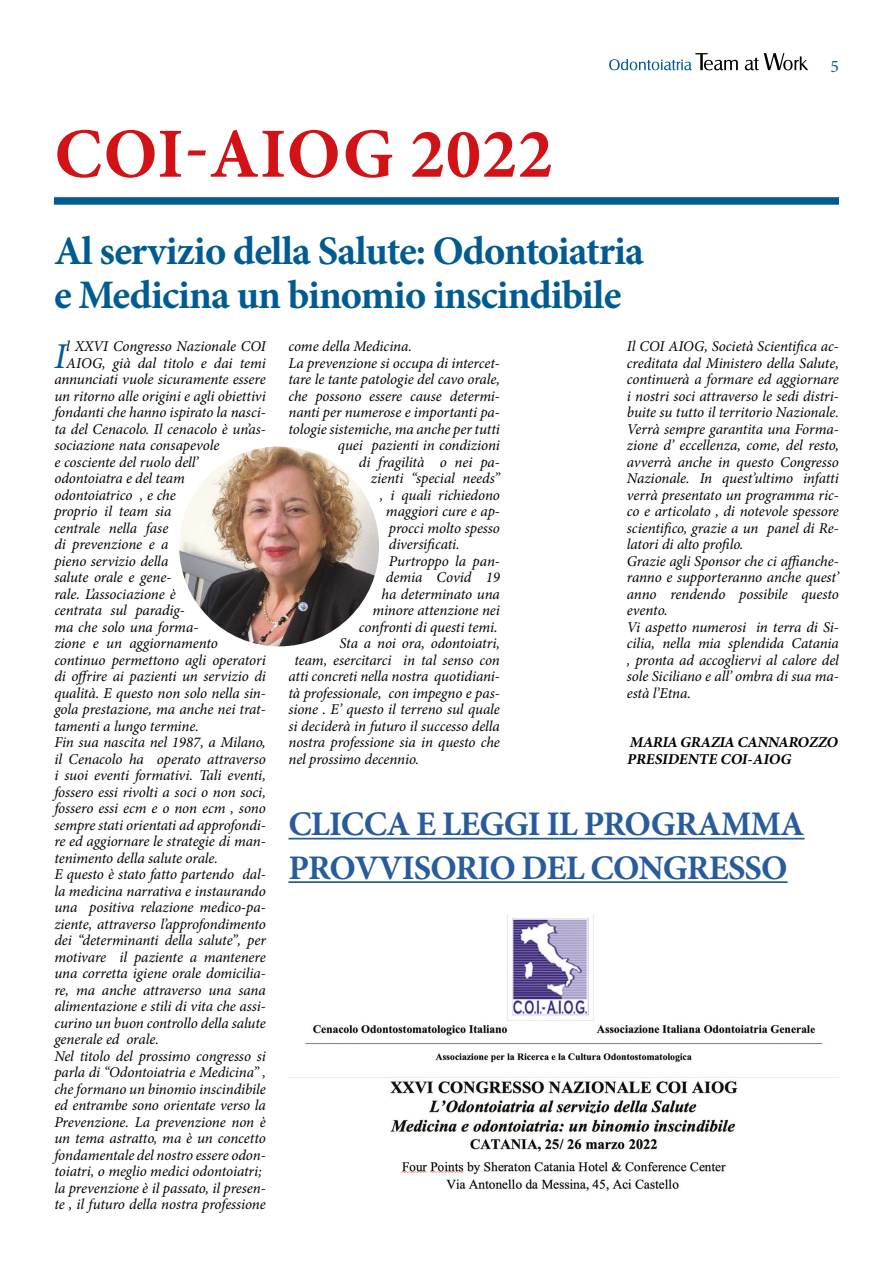
<style>
.page{position:relative;width:893px;height:1263px;background:#fff}
.page>*{position:absolute;margin:0;border:0;box-sizing:border-box;transform-origin:0 0}
.t1{font:700 70.5px "Minion Pro";letter-spacing:.01em;color:#d11317}
.t2{font:700 40.5px/43.5px "Minion Pro";letter-spacing:-.025em;color:#005b91}
.t3{font:italic 36.45px "Minion Pro";color:#005b91}
.t4{font:700 34.5px/43.5px "Minion Pro";letter-spacing:-.025em;color:#275b9b}
.t5{font:17.55px "Minion Pro";color:#005b91}
.t6{font:italic 15px/16.5px "Minion Pro";letter-spacing:-.01em;color:#000}
.t7{font:italic 700 15px/16.5px "Minion Pro";color:#000}
</style>
<div class="page">
<div style="left:54px;top:197px;width:785px;height:8px;background:#005b91"></div>
<hr style="left:288px;top:838px;width:517px;height:1px;background:#275b9b">
<hr style="left:288px;top:881px;width:500px;height:2px;background:#275b9b">
<img style="left:288px;top:914px;width:551px;height:277px">
<img style="left:179px;top:446px;width:200px;height:200px;border-radius:100px">
<svg style="left:609px;top:53px;width:199px;height:17px"></svg>
<h1 class="t1" style="left:54px;top:104px;width:500px">COI-AIOG 2022</h1>
<h2 class="t2" style="left:54px;top:229px;width:591px">Al servizio della Salute: Odontoiatria e Medicina un binomio inscindibile</h2>
<p class="t5" style="left:830px;top:54px;width:10px">5</p>
<h3 class="t3" style="left:54px;top:331px;width:14px">I</h3>
<p class="t6" style="left:66px;top:338px;width:201px">l XXVI Congresso Nazionale COI</p>
<p class="t6" style="left:66px;top:354px;width:201px">AIOG, già dal titolo e dai temi</p>
<p class="t6" style="left:54px;top:371px;width:213px">annunciati vuole sicuramente essere</p>
<p class="t6" style="left:54px;top:387px;width:213px">un ritorno alle origini e agli obiettivi</p>
<p class="t6" style="left:54px;top:404px;width:213px">fondanti che hanno ispirato la nasci-</p>
<p class="t6" style="left:54px;top:420px;width:213px">ta del Cenacolo. Il cenacolo è un’as-</p>
<p class="t6" style="left:54px;top:437px;width:167px">sociazione nata consapevole</p>
<p class="t6" style="left:54px;top:453px;width:145px">e cosciente del ruolo dell’</p>
<p class="t6" style="left:54px;top:470px;width:132px">odontoiatra e del team</p>
<p class="t6" style="left:54px;top:486px;width:123px">odontoiatrico , e che</p>
<p class="t6" style="left:54px;top:503px;width:118px">proprio il team sia</p>
<p class="t6" style="left:54px;top:519px;width:116px">centrale nella fase</p>
<p class="t6" style="left:54px;top:536px;width:116px">di prevenzione e a</p>
<p class="t6" style="left:54px;top:552px;width:115px">pieno servizio della</p>
<p class="t6" style="left:54px;top:569px;width:119px">salute orale e gene-</p>
<p class="t6" style="left:54px;top:585px;width:123px">rale. L’associazione è</p>
<p class="t6" style="left:54px;top:602px;width:132px">centrata sul paradig-</p>
<p class="t6" style="left:54px;top:618px;width:145px">ma che solo una forma-</p>
<p class="t6" style="left:54px;top:635px;width:165px">zione e un aggiornamento</p>
<p class="t6" style="left:54px;top:651px;width:213px">continuo permettono agli operatori</p>
<p class="t6" style="left:54px;top:668px;width:213px">di offrire ai pazienti un servizio di</p>
<p class="t6" style="left:54px;top:684px;width:213px">qualità. E questo non solo nella sin-</p>
<p class="t6" style="left:54px;top:701px;width:213px">gola prestazione, ma anche nei trat-</p>
<p class="t6" style="left:54px;top:717px;width:146px">tamenti a lungo termine.</p>
<p class="t6" style="left:54px;top:734px;width:213px">Fin sua nascita nel 1987, a Milano,</p>
<p class="t6" style="left:54px;top:750px;width:213px">il Cenacolo ha operato attraverso</p>
<p class="t6" style="left:54px;top:767px;width:213px">i suoi eventi formativi. Tali eventi,</p>
<p class="t6" style="left:54px;top:783px;width:213px">fossero essi rivolti a soci o non soci,</p>
<p class="t6" style="left:54px;top:800px;width:213px">fossero essi ecm e o non ecm , sono</p>
<p class="t6" style="left:54px;top:816px;width:213px">sempre stati orientati ad approfondi-</p>
<p class="t6" style="left:54px;top:833px;width:213px">re ed aggiornare le strategie di man-</p>
<p class="t6" style="left:54px;top:849px;width:165px">tenimento della salute orale.</p>
<p class="t6" style="left:54px;top:866px;width:213px">E questo è stato fatto partendo dal-</p>
<p class="t6" style="left:54px;top:882px;width:213px">la medicina narrativa e instaurando</p>
<p class="t6" style="left:54px;top:899px;width:213px">una positiva relazione medico-pa-</p>
<p class="t6" style="left:54px;top:915px;width:213px">ziente, attraverso l’approfondimento</p>
<p class="t6" style="left:54px;top:932px;width:213px">dei “determinanti della salute”, per</p>
<p class="t6" style="left:54px;top:948px;width:213px">motivare il paziente a mantenere</p>
<p class="t6" style="left:54px;top:965px;width:213px">una corretta igiene orale domicilia-</p>
<p class="t6" style="left:54px;top:981px;width:213px">re, ma anche attraverso una sana</p>
<p class="t6" style="left:54px;top:998px;width:213px">alimentazione e stili di vita che assi-</p>
<p class="t6" style="left:54px;top:1014px;width:213px">curino un buon controllo della salute</p>
<p class="t6" style="left:54px;top:1031px;width:106px">generale ed orale.</p>
<p class="t6" style="left:54px;top:1047px;width:213px">Nel titolo del prossimo congresso si</p>
<p class="t6" style="left:54px;top:1064px;width:213px">parla di “Odontoiatria e Medicina” ,</p>
<p class="t6" style="left:54px;top:1080px;width:213px">che formano un binomio inscindibile</p>
<p class="t6" style="left:54px;top:1097px;width:213px">ed entrambe sono orientate verso la</p>
<p class="t6" style="left:54px;top:1113px;width:213px">Prevenzione. La prevenzione non è</p>
<p class="t6" style="left:54px;top:1130px;width:213px">un tema astratto, ma è un concetto</p>
<p class="t6" style="left:54px;top:1146px;width:213px">fondamentale del nostro essere odon-</p>
<p class="t6" style="left:54px;top:1163px;width:209px">toiatri, o meglio medici odontoiatri;</p>
<p class="t6" style="left:54px;top:1179px;width:213px">la prevenzione è il passato, il presen-</p>
<p class="t6" style="left:54px;top:1196px;width:213px">te , il futuro della nostra professione</p>
<p class="t6" style="left:288px;top:338px;width:125px">come della Medicina.</p>
<p class="t6" style="left:288px;top:354px;width:213px">La prevenzione si occupa di intercet-</p>
<p class="t6" style="left:288px;top:371px;width:213px">tare le tante patologie del cavo orale,</p>
<p class="t6" style="left:288px;top:387px;width:213px">che possono essere cause determi-</p>
<p class="t6" style="left:288px;top:404px;width:213px">nanti per numerose e importanti pa-</p>
<p class="t6" style="left:288px;top:420px;width:213px">tologie sistemiche, ma anche per tutti</p>
<p class="t6" style="left:338px;top:437px;width:164px">quei pazienti in condizioni</p>
<p class="t6" style="left:359px;top:453px;width:142px">di fragilità o nei pa-</p>
<p class="t6" style="left:371px;top:470px;width:131px">zienti “special needs”</p>
<p class="t6" style="left:380px;top:486px;width:122px">, i quali richiedono</p>
<p class="t6" style="left:386px;top:503px;width:116px">maggiori cure e ap-</p>
<p class="t6" style="left:389px;top:519px;width:112px">procci molto spesso</p>
<p class="t6" style="left:389px;top:536px;width:72px">diversificati.</p>
<p class="t6" style="left:389px;top:552px;width:112px">Purtroppo la pan-</p>
<p class="t6" style="left:386px;top:569px;width:115px">demia Covid 19</p>
<p class="t6" style="left:381px;top:585px;width:120px">ha determinato una</p>
<p class="t6" style="left:372px;top:602px;width:129px">minore attenzione nei</p>
<p class="t6" style="left:359px;top:618px;width:140px">confronti di questi temi.</p>
<p class="t6" style="left:339px;top:635px;width:162px">Sta a noi ora, odontoiatri,</p>
<p class="t6" style="left:294px;top:651px;width:207px">team, esercitarci in tal senso con</p>
<p class="t6" style="left:288px;top:668px;width:213px">atti concreti nella nostra quotidiani-</p>
<p class="t6" style="left:288px;top:684px;width:213px">tà professionale, con impegno e pas-</p>
<p class="t6" style="left:288px;top:701px;width:213px">sione . E’ questo il terreno sul quale</p>
<p class="t6" style="left:288px;top:717px;width:213px">si deciderà in futuro il successo della</p>
<p class="t6" style="left:288px;top:734px;width:213px">nostra professione sia in questo che</p>
<p class="t6" style="left:288px;top:750px;width:132px">nel prossimo decennio.</p>
<p class="t6" style="left:627px;top:338px;width:214px">Il COI AIOG, Società Scientifica ac&shy;creditata dal Ministero della Salute, continuerà a formare ed aggiornare i nostri soci attraverso le sedi distri&shy;buite su tutto il territorio Nazionale.<br>Verrà sempre garantita una Forma&shy;zione d’ eccellenza, come, del resto, avverrà anche in questo Congresso Nazionale. In quest’ultimo infatti verrà presentato un programma ric&shy;co e articolato , di notevole spessore scientifico, grazie a un panel di Re&shy;latori di alto profilo.<br>Grazie agli Sponsor che ci affianche&shy;ranno e supporteranno anche quest’ anno rendendo possibile questo evento.<br>Vi aspetto numerosi in terra di Si&shy;cilia, nella mia splendida Catania , pronta ad accogliervi al calore del sole Siciliano e all’ ombra di sua ma&shy;està l’Etna.</p>
<p class="t7" style="left:627px;top:734px;width:216px">MARIA GRAZIA CANNAROZZO<br>PRESIDENTE COI-AIOG</p>
<h3 class="t4" style="left:288px;top:802px;width:518px">CLICCA E LEGGI IL PROGRAMMA<br>PROVVISORIO DEL CONGRESSO</h3>
</div>
